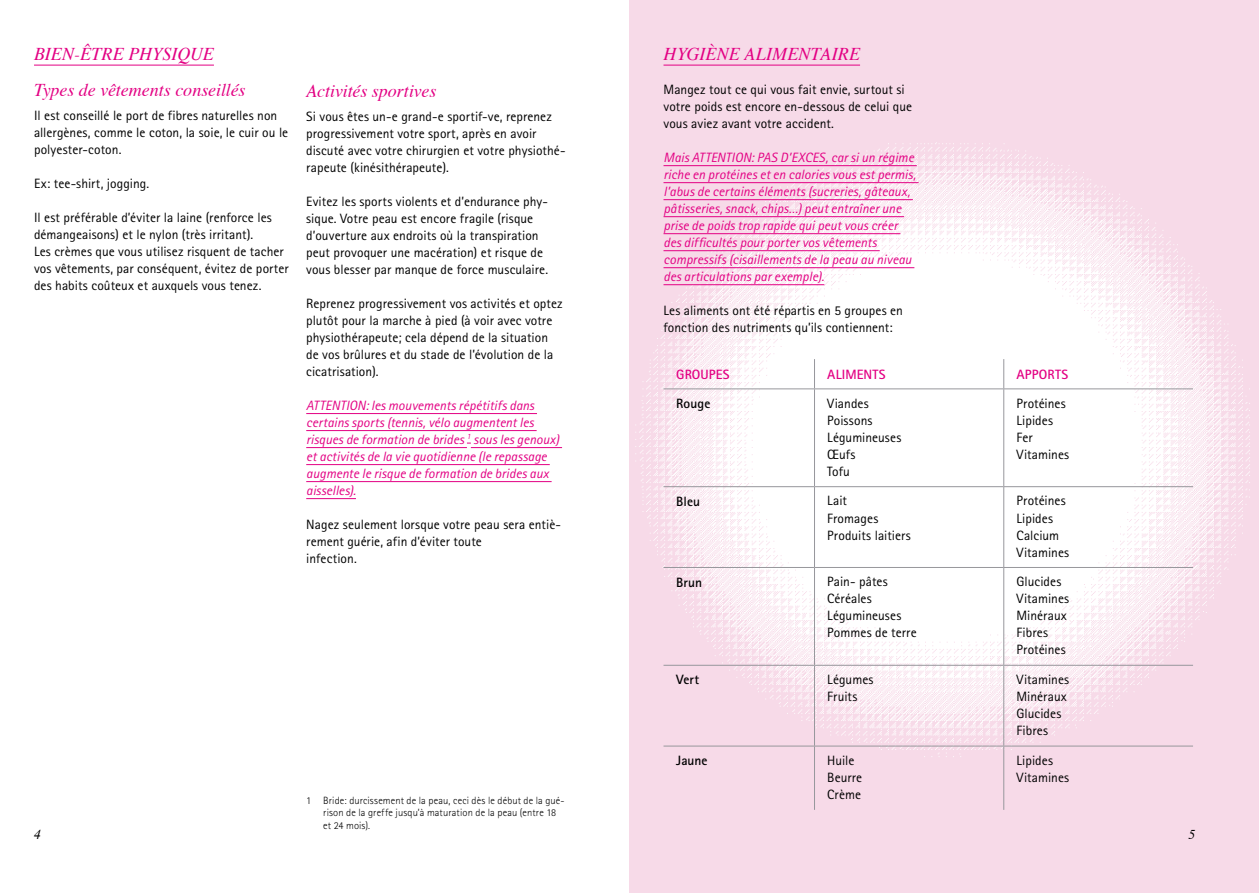
<style>
.page{position:relative;width:1259px;height:893px;background:#fff}
.page>*{position:absolute;margin:0;border:0;box-sizing:border-box;transform-origin:0 0}
.t1{font:italic 18px/36.5px "Times";letter-spacing:-.005em;color:#e30083}
.t2{font:13.5px/17px "Agfa Rotis Sans Serif";letter-spacing:.005em;color:#000}
.t3{font:italic 13.5px/17px "Agfa Rotis Sans Serif";letter-spacing:.005em;color:#e30083}
.t4{font:700 13.5px "Agfa Rotis Sans Serif";letter-spacing:.01em;color:#e30083}
.t5{font:700 13.5px "Agfa Rotis Sans Serif";letter-spacing:.005em;color:#000}
.t6{font:italic 13.5px "Times";color:#000}
.t7{font:300 10.5px/12.8px "Agfa Rotis Sans Serif";letter-spacing:.015em;color:#000}
</style>
<div class="page">
<img style="left:629px;top:0;width:630px;height:893px">
<svg style="left:814px;top:359px;width:1px;height:29px"></svg>
<svg style="left:1003px;top:359px;width:1px;height:29px"></svg>
<hr style="left:663px;top:388px;width:151px;height:1px;background:#97979c">
<hr style="left:814px;top:388px;width:189px;height:1px;background:#97979c">
<hr style="left:814px;top:389px;width:1px;height:97px;background:#97979c">
<hr style="left:1003px;top:388px;width:190px;height:1px;background:#97979c">
<hr style="left:1003px;top:389px;width:1px;height:97px;background:#97979c">
<hr style="left:663px;top:486px;width:151px;height:1px;background:#97979c">
<hr style="left:814px;top:486px;width:189px;height:1px;background:#97979c">
<hr style="left:814px;top:487px;width:1px;height:80px;background:#97979c">
<hr style="left:1003px;top:486px;width:190px;height:1px;background:#97979c">
<hr style="left:1003px;top:487px;width:1px;height:80px;background:#97979c">
<hr style="left:663px;top:567px;width:151px;height:1px;background:#97979c">
<hr style="left:814px;top:567px;width:189px;height:1px;background:#97979c">
<hr style="left:814px;top:568px;width:1px;height:97px;background:#97979c">
<hr style="left:1003px;top:567px;width:190px;height:1px;background:#97979c">
<hr style="left:1003px;top:568px;width:1px;height:97px;background:#97979c">
<hr style="left:663px;top:665px;width:151px;height:1px;background:#97979c">
<hr style="left:814px;top:665px;width:189px;height:1px;background:#97979c">
<hr style="left:814px;top:666px;width:1px;height:80px;background:#97979c">
<hr style="left:1003px;top:665px;width:190px;height:1px;background:#97979c">
<hr style="left:1003px;top:666px;width:1px;height:80px;background:#97979c">
<hr style="left:663px;top:746px;width:151px;height:1px;background:#97979c">
<hr style="left:814px;top:746px;width:189px;height:1px;background:#97979c">
<hr style="left:814px;top:746px;width:1px;height:64px;background:#97979c">
<hr style="left:1003px;top:746px;width:190px;height:1px;background:#97979c">
<hr style="left:1003px;top:746px;width:1px;height:64px;background:#97979c">
<hr style="left:34px;top:65px;width:180px;height:1px;background:#e30083">
<hr style="left:306px;top:413px;width:231px;height:1px;background:#e30083">
<hr style="left:306px;top:430px;width:230px;height:1px;background:#e30083">
<hr style="left:306px;top:447px;width:161px;height:1px;background:#e30083">
<hr style="left:471px;top:447px;width:91px;height:1px;background:#e30083">
<hr style="left:306px;top:464px;width:244px;height:1px;background:#e30083">
<hr style="left:306px;top:481px;width:245px;height:1px;background:#e30083">
<hr style="left:306px;top:498px;width:50px;height:1px;background:#e30083">
<hr style="left:663px;top:65px;width:197px;height:1px;background:#e30083">
<hr style="left:663px;top:165px;width:253px;height:1px;background:#e30083">
<hr style="left:663px;top:182px;width:255px;height:1px;background:#e30083">
<hr style="left:663px;top:199px;width:250px;height:1px;background:#e30083">
<hr style="left:663px;top:216px;width:241px;height:1px;background:#e30083">
<hr style="left:663px;top:233px;width:237px;height:1px;background:#e30083">
<hr style="left:663px;top:250px;width:216px;height:1px;background:#e30083">
<hr style="left:663px;top:267px;width:251px;height:1px;background:#e30083">
<hr style="left:663px;top:284px;width:161px;height:1px;background:#e30083">
<h1 class="t1" style="left:663px;top:34px;width:198px">HYGIÈNE ALIMENTAIRE</h1>
<p class="t2" style="left:663px;top:81px;width:250px">Mangez tout ce qui vous fait envie, surtout si votre poids est encore en-dessous de celui que vous aviez avant votre accident.</p>
<p class="t3" style="left:663px;top:149px;width:254px">Mais ATTENTION: PAS D’EXCES, car si un régime riche en protéines et en calories vous est permis, l’abus de certains éléments (sucreries, gâteaux, pâtisseries, snack, chips…) peut entraîner une prise de poids trop rapide qui peut vous créer des difficultés pour porter vos vêtements compressifs (cisaillements de la peau au niveau des articulations par exemple).</p>
<p class="t2" style="left:663px;top:302px;width:241px">Les aliments ont été répartis en 5 groupes en fonction des nutriments qu’ils contiennent:</p>
<h1 class="t1" style="left:34px;top:34px;width:213px">BIEN-ÊTRE PHYSIQUE<br>Types de vêtements conseillés</h1>
<p class="t2" style="left:34px;top:107px;width:256px">Il est conseillé le port de fibres naturelles non allergènes, comme le coton, la soie, le cuir ou le polyester-coton.</p>
<p class="t2" style="left:34px;top:175px;width:117px">Ex: tee-shirt, jogging.</p>
<p class="t2" style="left:34px;top:209px;width:256px">Il est préférable d’éviter la laine (renforce les démangeaisons) et le nylon (très irritant).<br>Les crèmes que vous utilisez risquent de tacher vos vêtements, par conséquent, évitez de porter des habits coûteux et auxquels vous tenez.</p>
<h1 class="t1" style="left:306px;top:72px;width:132px">Activités sportives</h1>
<p class="t2" style="left:306px;top:108px;width:261px">Si vous êtes un-e grand-e sportif-ve, reprenez progressivement votre sport, après en avoir discuté avec votre chirurgien et votre physiothé&shy;rapeute (kinésithérapeute).</p>
<p class="t2" style="left:306px;top:193px;width:243px">Evitez les sports violents et d’endurance phy&shy;sique. Votre peau est encore fragile (risque d’ouverture aux endroits où la transpiration peut provoquer une macération) et risque de vous blesser par manque de force musculaire.</p>
<p class="t2" style="left:306px;top:295px;width:258px">Reprenez progressivement vos activités et optez plutôt pour la marche à pied (à voir avec votre physiothérapeute; cela dépend de la situation de vos brûlures et du stade de l’évolution de la cicatrisation).</p>
<p class="t3" style="left:306px;top:397px;width:254px">ATTENTION: les mouvements répétitifs dans certains sports (tennis, vélo augmentent les risques de formation de brides <sup>1</sup> sous les genoux) et activités de la vie quotidienne (le repassage augmente le risque de formation de brides aux aisselles).</p>
<p class="t2" style="left:306px;top:516px;width:256px">Nagez seulement lorsque votre peau sera entiè&shy;rement guérie, afin d’éviter toute<br>infection.</p>
<p class="t4" style="left:676px;top:366px;width:55px">GROUPES</p>
<p class="t4" style="left:827px;top:366px;width:60px">ALIMENTS</p>
<p class="t4" style="left:1016px;top:366px;width:53px">APPORTS</p>
<p class="t5" style="left:676px;top:395px;width:36px">Rouge</p>
<p class="t2" style="left:827px;top:395px;width:76px">Viandes<br>Poissons<br>Légumineuses<br>Œufs<br>Tofu</p>
<p class="t2" style="left:1016px;top:395px;width:54px">Protéines<br>Lipides<br>Fer<br>Vitamines</p>
<p class="t5" style="left:676px;top:493px;width:25px">Bleu</p>
<p class="t2" style="left:827px;top:492px;width:85px">Lait<br>Fromages<br>Produits laitiers</p>
<p class="t2" style="left:1016px;top:492px;width:54px">Protéines<br>Lipides<br>Calcium<br>Vitamines</p>
<p class="t5" style="left:676px;top:574px;width:27px">Brun</p>
<p class="t2" style="left:827px;top:573px;width:91px">Pain- pâtes<br>Céréales<br>Légumineuses<br>Pommes de terre</p>
<p class="t2" style="left:1016px;top:573px;width:54px">Glucides<br>Vitamines<br>Minéraux<br>Fibres<br>Protéines</p>
<p class="t5" style="left:676px;top:671px;width:24px">Vert</p>
<p class="t2" style="left:827px;top:671px;width:48px">Légumes<br>Fruits</p>
<p class="t2" style="left:1016px;top:671px;width:54px">Vitamines<br>Minéraux<br>Glucides<br>Fibres</p>
<p class="t5" style="left:676px;top:752px;width:33px">Jaune</p>
<p class="t2" style="left:827px;top:752px;width:36px">Huile<br>Beurre<br>Crème</p>
<p class="t2" style="left:1016px;top:752px;width:54px">Lipides<br>Vitamines</p>
<p class="t7" style="left:323px;top:794px;width:243px;text-indent:-17px">1 Bride: durcissement de la peau, ceci dès le début de la gué&shy;rison de la greffe jusqu’à maturation de la peau (entre 18 et 24 mois).</p>
<p class="t6" style="left:34px;top:823px;width:8px">4</p>
<p class="t6" style="left:1188px;top:823px;width:8px">5</p>
</div>
